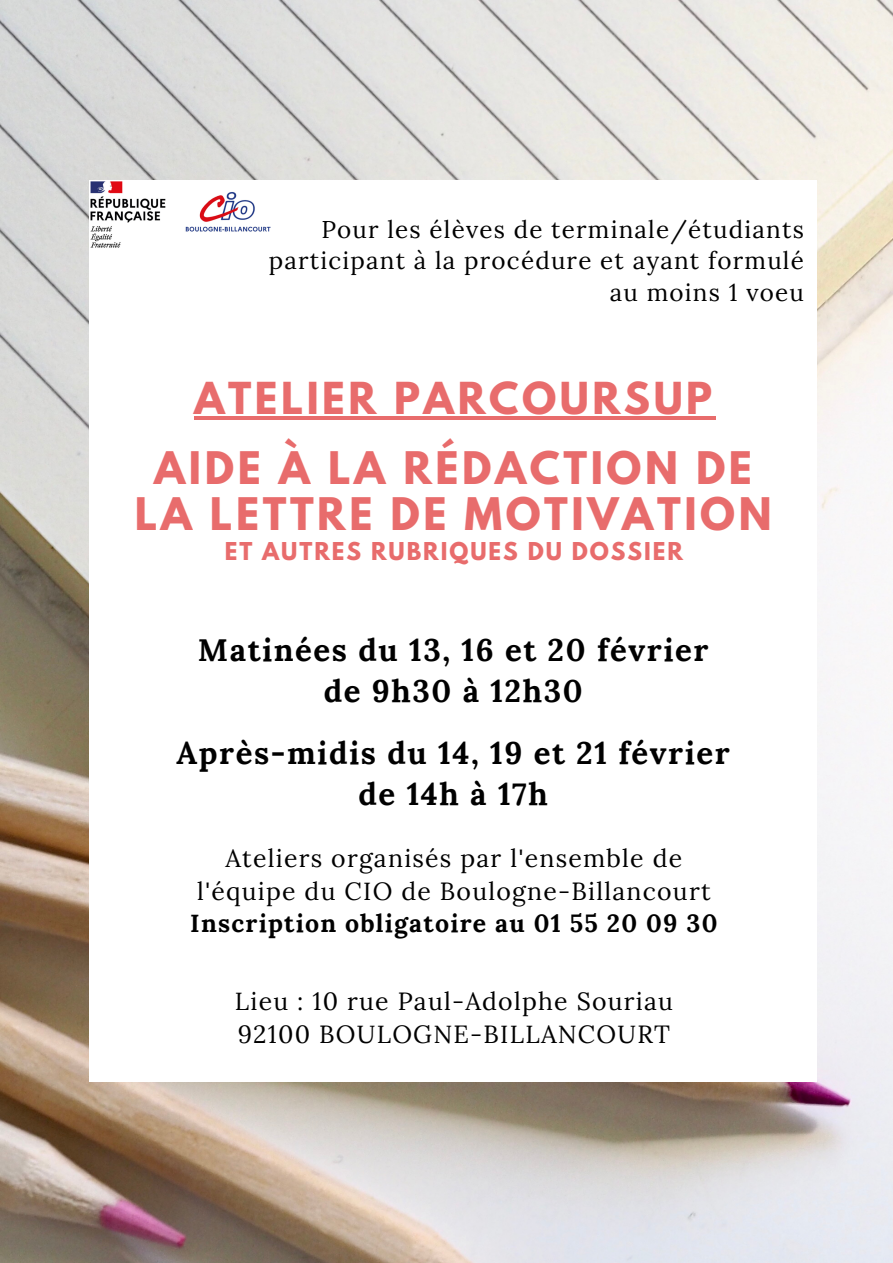
<style>
.page{position:relative;width:893px;height:1263px;background:#fff}
.page>*{position:absolute;margin:0;border:0;box-sizing:border-box;transform-origin:0 0}
.t1{font:700 39.83px/46.1px "League Spartan";letter-spacing:.09em;color:#e86c6c;text-align:center}
.t2{font:700 39.08px "League Spartan";letter-spacing:.09em;color:#e86c6c}
.t3{font:700 31.2px/41.1px "Lora";letter-spacing:.05em;color:#000;text-align:center}
.t4{font:24.83px/32.6px "Lora";letter-spacing:.05em;color:#000;text-align:center}
.t5{font:700 24.83px "Lora";letter-spacing:.05em;color:#000}
.t6{font:24.15px/31.5px "Lora";letter-spacing:.05em;color:#000;text-align:right}
.t7{font:700 21.83px "League Spartan";letter-spacing:.09em;color:#e86c6c}
</style>
<div class="page">
<img style="left:0;top:0;width:893px;height:1263px">
<div style="left:89px;top:181px;width:728px;height:901px;background:#fff"></div>
<img style="left:90px;top:181px;width:181px;height:67px">
<hr style="left:194px;top:417px;width:522px;height:3px;background:#e86c6c">
<p class="t6" style="left:269px;top:213px;width:536px">Pour les élèves de terminale/étudiants participant à la procédure et ayant formulé au moins 1 voeu</p>
<p class="t2" style="left:194px;top:379px;width:520px">ATELIER PARCOURSUP</p>
<p class="t1" style="left:135px;top:450px;width:638px">AIDE À LA RÉDACTION DE<br>LA LETTRE DE MOTIVATION</p>
<p class="t7" style="left:225px;top:541px;width:460px">ET AUTRES RUBRIQUES DU DOSSIER</p>
<p class="t3" style="left:198px;top:629px;width:512px">Matinées du 13, 16 et 20 février</p>
<p class="t3" style="left:324px;top:670px;width:260px">de 9h30 à 12h30</p>
<p class="t3" style="left:176px;top:731px;width:555px">Après-midis du 14, 19 et 21 février de 14h à 17h</p>
<p class="t4" style="left:197px;top:841px;width:515px">Ateliers organisés par l'ensemble de l'équipe du CIO de Boulogne-Billancourt</p>
<p class="t5" style="left:190px;top:907px;width:529px">Inscription obligatoire au 01 55 20 09 30</p>
<p class="t4" style="left:235px;top:985px;width:439px">Lieu : 10 rue Paul-Adolphe Souriau</p>
<p class="t4" style="left:238px;top:1017px;width:434px">92100 BOULOGNE-BILLANCOURT</p>
</div>
